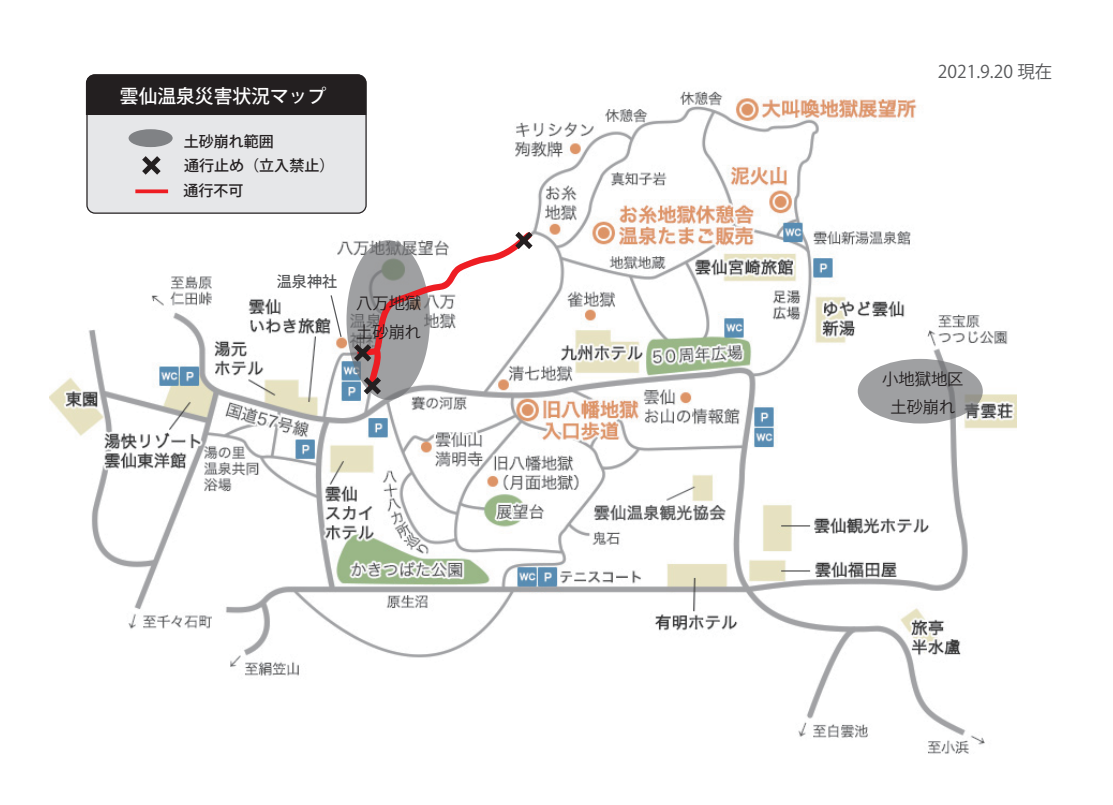
<style>
.page{position:relative;width:1113px;height:805px;background:#fff}
.page>*{position:absolute;margin:0;border:0;box-sizing:border-box;transform-origin:0 0}
.t1{font:500 18.75px "Koz Go Pr 6 N";color:#fff}
.t2{font:17.5px "Koz Go Pr 6 N";color:#57585a}
.t3{font:16.25px/28.5px "Koz Go Pr 6 N";color:#231f20;text-align:center}
.t4{font:500 15px/24.8px "Koz Go Pr 6 N";color:#231f20}
.t5{font:500 15px "Koz Go Pr 6 N";color:#57585a}
</style>
<div class="page">
<img style="left:49px;top:91px;width:967px;height:663px">
<svg style="left:346px;top:240px;width:84px;height:160px"></svg>
<svg style="left:857px;top:359px;width:125px;height:64px;background:#9d9ea0"></svg>
<svg style="left:330px;top:294px;width:12px;height:44px"></svg>
<div style="left:87px;top:75px;width:279px;height:138px;background:#e6e7e9;border-radius:8px"></div>
<div style="left:86px;top:74px;width:281px;height:140px;border:1px solid #231f20;border-radius:8px"></div>
<div style="left:85px;top:74px;width:282px;height:42px;background:#231f20"></div>
<div style="left:129px;top:129px;width:44px;height:18px;background:#808285;border-radius:50%"></div>
<svg style="left:142px;top:156px;width:19px;height:19px"></svg>
<svg style="left:135px;top:189px;width:33px;height:4px"></svg>
<svg style="left:351px;top:229px;width:184px;height:168px"></svg>
<p class="t1" style="left:120px;top:85px;width:208px">雲仙温泉災害状況マップ</p>
<p class="t4" style="left:184px;top:129px;width:152px">土砂崩れ範囲<br>通行止め（立入禁止）通行不可</p>
<p class="t5" style="left:277px;top:273px;width:61px">温泉神社</p>
<p class="t3" style="left:356px;top:289px;width:66px;text-align:left">八万地獄土砂崩れ</p>
<p class="t2" style="left:938px;top:62px;width:116px">2021.9.20 現在</p>
<p class="t3" style="left:882px;top:364px;width:83px">小地獄地区土砂崩れ</p>
</div>
